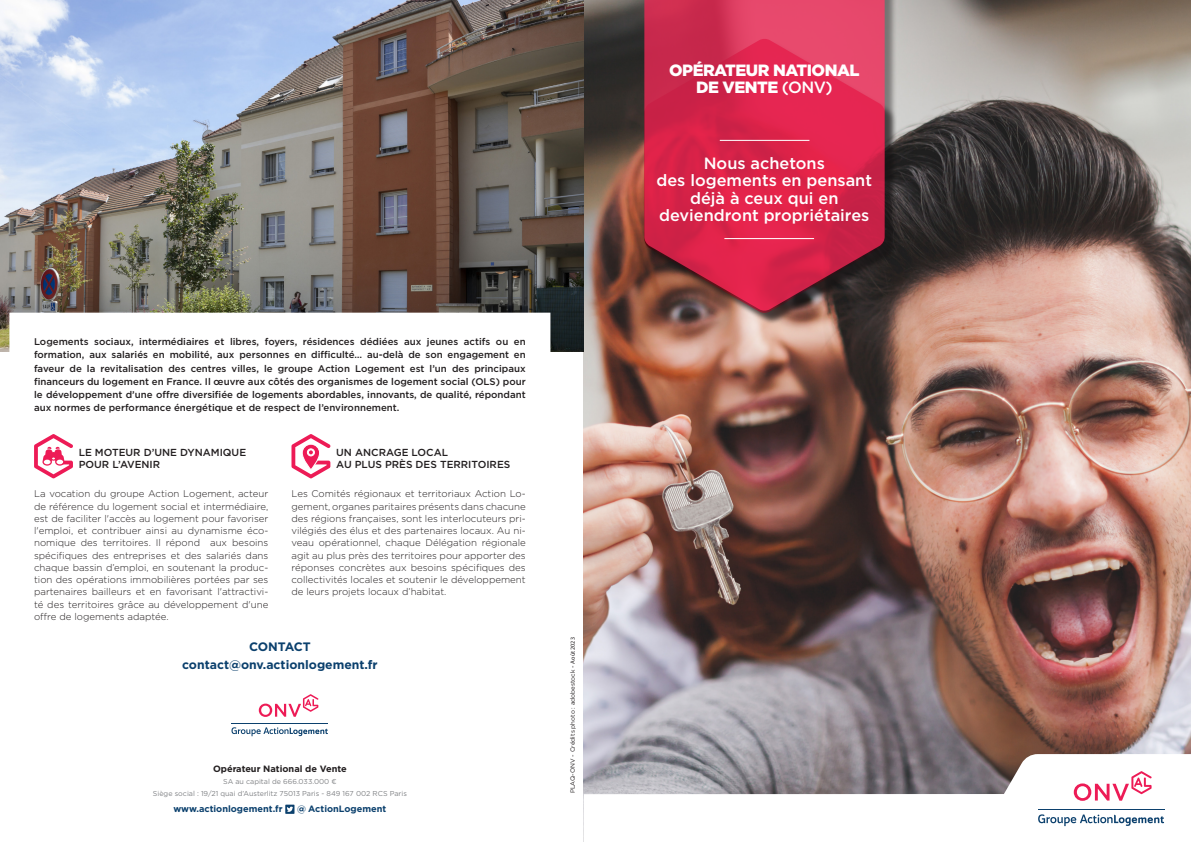
<style>
.page{position:relative;width:1191px;height:842px;background:#fff}
.page>*{position:absolute;margin:0;border:0;box-sizing:border-box;transform-origin:0 0}
.t1{font:500 16.3px/17.3px "Gotham";color:#fff;text-align:center}
.t2{font:900 16.3px/16.3px "Gotham";letter-spacing:-.03em;color:#fff;text-align:center}
.t3{font:700 12.2px/18px "Gotham";color:#0b406d;text-align:center}
.t4{font:500 10.2px/11.7px "Gotham";color:#231f20}
.t5{font:300 9.7px/12.2px "Gotham";color:#231f20;text-align:justify}
.t6{font:500 9.7px/13.3px "Gotham";color:#231f20;text-align:justify}
.t7{font:700 9.2px "Gotham";color:#0b406d}
.t8{font:700 9.2px "Gotham";color:#231f20}
.t9{font:7.1px/12.2px "Gotham";color:#808285;text-align:center}
.t10{font:6.1px "Gotham";color:#231f20}
.s1{font-family:"Myriad Pro"}
.s2{font-weight:500}
</style>
<div class="page">
<img style="left:583px;top:0;width:608px;height:754px">
<img style="left:0;top:0;width:583px;height:352px">
<svg style="left:4px;top:308px;width:551px;height:156px"></svg>
<svg style="left:285px;top:805px;width:9px;height:9px"></svg>
<svg style="left:287px;top:807px;width:6px;height:5px"></svg>
<svg style="left:231px;top:727px;width:97px;height:9px"></svg>
<hr style="left:232px;top:723px;width:96px;height:1px;background:#0b406d">
<svg style="left:259px;top:694px;width:59px;height:23px"></svg>
<div style="left:646px;top:0;width:251px;height:323px;background:#231f20;opacity:.6"></div>
<svg style="left:644px;top:0;width:240px;height:311px;background:#ca2a4c"></svg>
<svg style="left:34px;top:434px;width:39px;height:44px"></svg>
<svg style="left:291px;top:434px;width:39px;height:44px"></svg>
<hr style="left:724px;top:238px;width:90px;height:1px;background:#fff">
<hr style="left:720px;top:140px;width:89px;height:1px;background:#fff">
<svg style="left:583px;top:754px;width:608px;height:87px"></svg>
<svg style="left:1038px;top:814px;width:126px;height:12px"></svg>
<hr style="left:1038px;top:809px;width:126px;height:1px;background:#0b406d">
<svg style="left:1073px;top:771px;width:78px;height:30px"></svg>
<p class="t6" style="left:34px;top:335px;width:493px">Logements sociaux, intermédiaires et libres, foyers, résidences dédiées aux jeunes actifs ou en formation, aux salariés en mobilité, aux personnes en difficulté… au-delà de son engagement en faveur de la revitalisation des centres villes, le groupe Action Logement est l’un des principaux financeurs du logement en France. Il œuvre aux côtés des organismes de logement social (OLS) pour le développement d’une offre diversifiée de logements abordables, innovants, de qualité, répondant aux normes de performance énergétique et de respect de l’environnement.</p>
<p class="t4" style="left:79px;top:446px;width:169px">LE MOTEUR D’UNE DYNAMIQUE<br>POUR L’AVENIR</p>
<p class="t5" style="left:34px;top:488px;width:236px">La vocation du groupe Action Logement, acteur de référence du logement social et intermédiaire, est de faciliter l'accès au logement pour favoriser l'emploi, et contribuer ainsi au dynamisme éco&shy;nomique des territoires. Il répond aux besoins spécifiques des entreprises et des salariés dans chaque bassin d’emploi, en soutenant la produc&shy;tion des opérations immobilières portées par ses partenaires bailleurs et en favorisant l'attractivi&shy;té des territoires grâce au développement d'une offre de logements adaptée.</p>
<p class="t4" style="left:336px;top:446px;width:176px">UN ANCRAGE LOCAL<br>AU PLUS PRÈS DES TERRITOIRES</p>
<p class="t5" style="left:291px;top:487px;width:236px">Les Comités régionaux et territoriaux Action Lo&shy;gement, organes paritaires présents dans chacune des régions françaises, sont les interlocuteurs pri&shy;vilégiés des élus et des partenaires locaux. Au ni&shy;veau opérationnel, chaque Délégation régionale agit au plus près des territoires pour apporter des réponses concrètes aux besoins spécifiques des collectivités locales et soutenir le développement de leurs projets locaux d’habitat.</p>
<p class="t3" style="left:182px;top:638px;width:197px">CONTACT contact@onv.actionlogement.fr</p>
<p class="t8" style="left:213px;top:762px;width:135px">Opérateur National de Vente</p>
<p class="t9" style="left:153px;top:775px;width:255px">SA au capital de 666.033.000 €<br>Siège social : 19/21 quai d’Austerlitz 75013 Paris - 849 167 002 RCS Paris</p>
<p class="t7" style="left:173px;top:803px;width:110px">www.actionlogement.fr</p>
<p class="t7" style="left:297px;top:803px;width:91px">@ ActionLogement</p>
<p class="t10" style="left:569px;top:793px;width:158px;rotate:-90deg">PLAQ-ONV - Crédits photo : adobestock - <span class="s1">Août 2023</span></p>
<p class="t2" style="left:669px;top:62px;width:192px">OPÉRATEUR NATIONAL<br>DE VENTE <span class="s2">(ONV)</span></p>
<p class="t1" style="left:656px;top:154px;width:217px">Nous achetons<br>des logements en pensant déjà à ceux qui en deviendront propriétaires</p>
</div>
